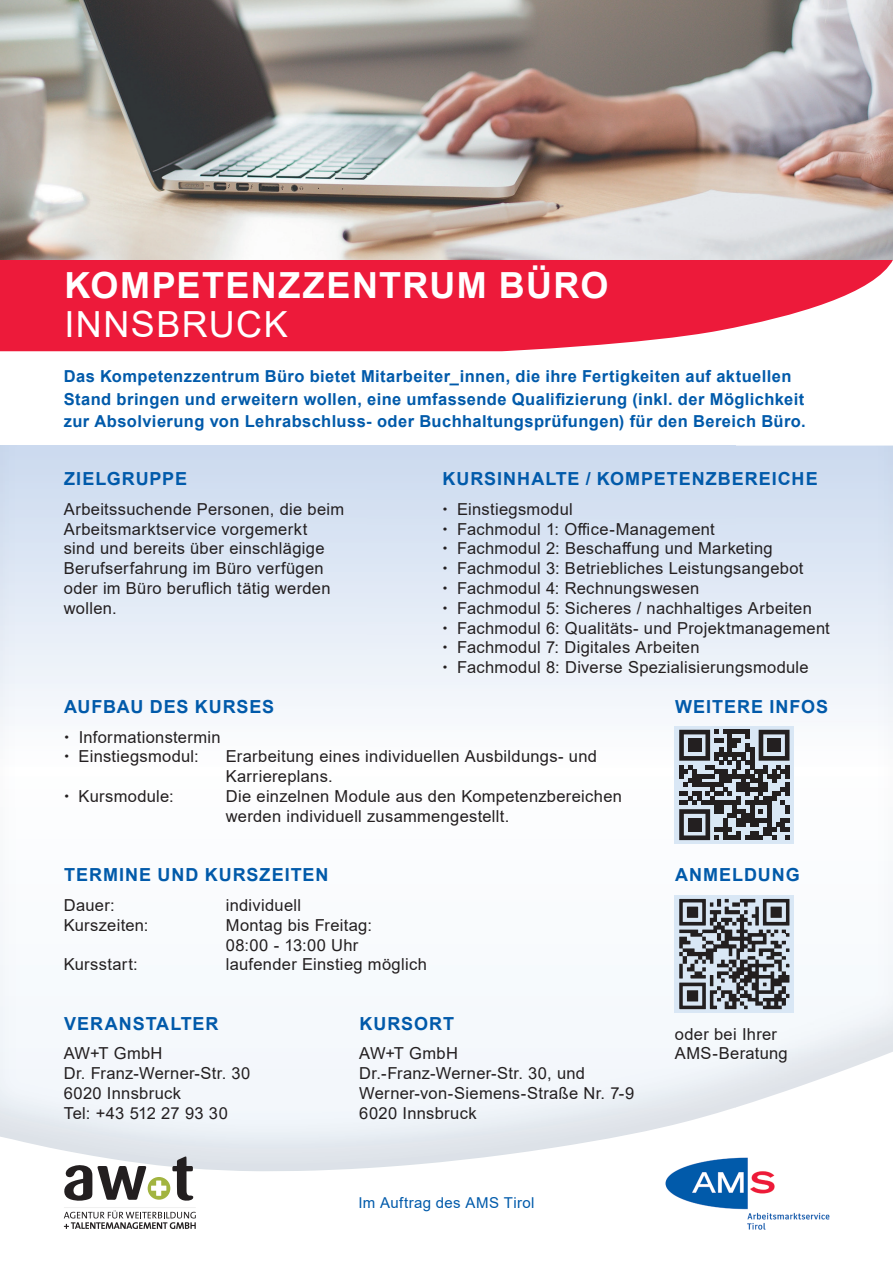
<style>
.page{position:relative;width:893px;height:1263px;background:#fff}
.page>*{position:absolute;margin:0;border:0;box-sizing:border-box;transform-origin:0 0}
.t1{font:700 36px "Arial";letter-spacing:.04em;color:#fff}
.t2{font:36px "Arial";letter-spacing:.04em;color:#fff}
.t3{font:700 18px "Arial";letter-spacing:.055em;color:#015aaa}
.t4{font:16.5px/19.8px "Arial";letter-spacing:.02em;color:#231f20}
.t5{font:700 16.5px/22.5px "Arial";letter-spacing:.025em;color:#015aaa}
.t6{font:15px "Arial";letter-spacing:.025em;color:#015aaa}
</style>
<div class="page">
<svg style="left:0;top:259px;width:893px;height:93px;background:#ee3854"></svg>
<img style="left:0;top:0;width:893px;height:259px">
<img style="left:665px;top:1157px;width:165px;height:73px">
<div style="left:675px;top:895px;width:119px;height:118px;background:#d9e7f5"></div>
<div style="left:675px;top:726px;width:119px;height:118px;background:#d9e7f5"></div>
<svg style="left:679px;top:899px;width:111px;height:110px"></svg>
<svg style="left:64px;top:1156px;width:129px;height:45px"></svg>
<svg style="left:64px;top:1210px;width:132px;height:19px"></svg>
<svg style="left:679px;top:730px;width:110px;height:110px"></svg>
<div style="left:688px;top:739px;width:13px;height:13px;background:#231f20"></div>
<div style="left:767px;top:739px;width:14px;height:13px;background:#231f20"></div>
<div style="left:688px;top:818px;width:13px;height:13px;background:#231f20"></div>
<svg style="left:444px;top:586px;width:3px;height:4px"></svg>
<h1 class="t1" style="left:64px;top:260px;width:545px">KOMPETENZZENTRUM BÜRO</h1>
<h1 class="t2" style="left:64px;top:300px;width:225px">INNSBRUCK</h1>
<p class="t5" style="left:64px;top:365px;width:743px">Das Kompetenzzentrum Büro bietet Mitarbeiter_innen, die ihre Fertigkeiten auf aktuellen<br>Stand bringen und erweitern wollen, eine umfassende Qualifizierung (inkl. der Möglichkeit zur Absolvierung von Lehrabschluss- oder Buchhaltungsprüfungen) für den Bereich Büro.</p>
<p class="t3" style="left:64px;top:466px;width:124px">ZIELGRUPPE</p>
<p class="t4" style="left:64px;top:499px;width:282px">Arbeitssuchende Personen, die beim<br>Arbeitsmarktservice vorgemerkt<br>sind und bereits über einschlägige<br>Berufserfahrung im Büro verfügen oder im Büro beruflich tätig werden wollen.</p>
<p class="t3" style="left:443px;top:466px;width:377px">KURSINHALTE / KOMPETENZBEREICHE</p>
<p class="t4" style="left:457px;top:499px;width:374px">Einstiegsmodul<br>Fachmodul 1: Office-Management<br>Fachmodul 2: Beschaffung und Marketing Fachmodul 3: Betriebliches Leistungsangebot Fachmodul 4: Rechnungswesen<br>Fachmodul 5: Sicheres / nachhaltiges Arbeiten Fachmodul 6: Qualitäts- und Projektmanagement Fachmodul 7: Digitales Arbeiten<br>Fachmodul 8: Diverse Spezialisierungsmodule</p>
<p class="t3" style="left:64px;top:694px;width:212px">AUFBAU DES KURSES</p>
<p class="t4" style="left:79px;top:727px;width:143px">Informationstermin<br>Einstiegsmodul:</p>
<p class="t4" style="left:226px;top:747px;width:373px">Erarbeitung eines individuellen Ausbildungs- und<br>Karriereplans.</p>
<p class="t4" style="left:79px;top:786px;width:97px">Kursmodule:</p>
<p class="t4" style="left:226px;top:786px;width:398px">Die einzelnen Module aus den Kompetenzbereichen werden individuell zusammengestellt.</p>
<p class="t3" style="left:64px;top:861px;width:266px">TERMINE UND KURSZEITEN</p>
<p class="t4" style="left:64px;top:895px;width:53px">Dauer:</p>
<p class="t4" style="left:226px;top:895px;width:77px">individuell</p>
<p class="t4" style="left:64px;top:915px;width:86px">Kurszeiten:</p>
<p class="t4" style="left:226px;top:915px;width:148px">Montag bis Freitag:<br>08:00 - 13:00 Uhr</p>
<p class="t4" style="left:64px;top:954px;width:75px">Kursstart:</p>
<p class="t4" style="left:226px;top:954px;width:203px">laufender Einstieg möglich</p>
<p class="t3" style="left:64px;top:1011px;width:156px">VERANSTALTER</p>
<p class="t4" style="left:64px;top:1044px;width:188px">AW+T GmbH<br>Dr. Franz-Werner-Str. 30<br>6020 Innsbruck<br>Tel: +43 512 27 93 30</p>
<p class="t3" style="left:360px;top:1011px;width:96px">KURSORT</p>
<p class="t4" style="left:359px;top:1044px;width:276px">AW+T GmbH<br>Dr.-Franz-Werner-Str. 30, und<br>Werner-von-Siemens-Straße Nr. 7-9<br>6020 Innsbruck</p>
<p class="t6" style="left:358px;top:1192px;width:177px">Im Auftrag des AMS Tirol</p>
<p class="t3" style="left:675px;top:694px;width:154px">WEITERE INFOS</p>
<p class="t3" style="left:675px;top:862px;width:126px">ANMELDUNG</p>
<p class="t4" style="left:675px;top:1024px;width:114px">oder bei Ihrer<br>AMS-Beratung</p>
</div>
